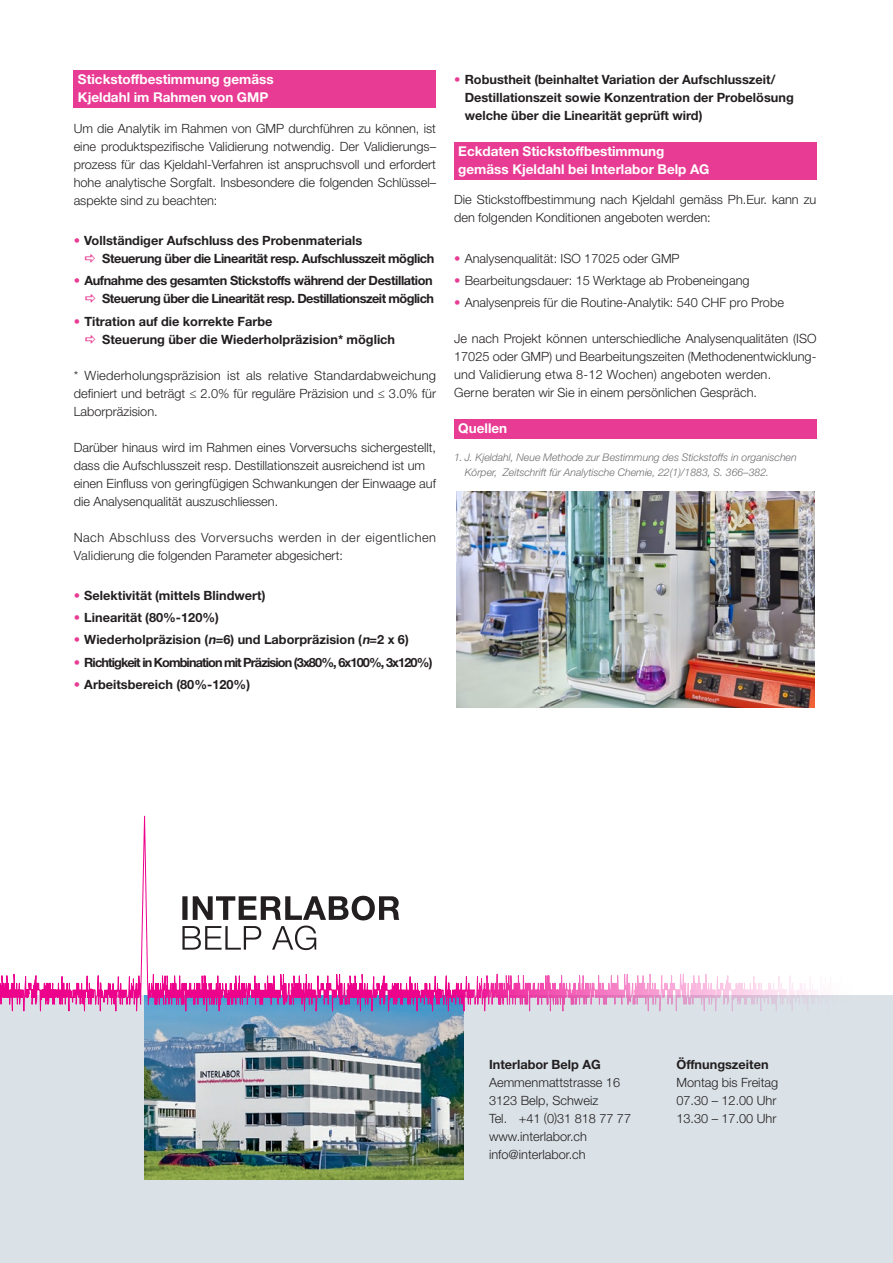
<style>
.page{position:relative;width:893px;height:1263px;background:#fff}
.page>*{position:absolute;margin:0;border:0;box-sizing:border-box;transform-origin:0 0}
.t1{font:700 13.5px/18px "Helvetica Neue LT Std";color:#fff}
.t2{font:300 12.75px/18px "Helvetica Neue LT Std";color:#231f20}
.t3{font:700 12.75px/18px "Helvetica Neue LT Std";color:#231f20}
.t4{font:700 12.75px/18px "Helvetica Neue LT Std";letter-spacing:-.04em;color:#231f20;text-align:right}
.t5{font:700 12.75px/18px "Helvetica Neue LT Std";letter-spacing:-.03em;color:#231f20}
.t6{font:300 12.75px/18px "Helvetica Neue LT Std";letter-spacing:.04em;color:#231f20}
.t7{font:700 12.75px "Helvetica Neue LT Std";letter-spacing:-.07em;color:#231f20}
.t8{font:italic 300 10.5px/15px "Helvetica Neue LT Std";color:#6c6d70}
.s1{color:#e83b93}
.s2{font-style:italic}
.s3{font-weight:700;color:#e83b93}
</style>
<div class="page">
<div style="left:0;top:995px;width:893px;height:268px;background:#dae2e7"></div>
<img style="left:145px;top:1011px;width:318px;height:169px">
<svg style="left:101px;top:816px;width:346px;height:195px"></svg>
<svg style="left:0;top:973px;width:101px;height:38px"></svg>
<svg style="left:447px;top:973px;width:344px;height:38px"></svg>
<svg style="left:791px;top:977px;width:25px;height:34px"></svg>
<svg style="left:182px;top:896px;width:217px;height:54px"></svg>
<div style="left:74px;top:70px;width:362px;height:38px;background:#e83b93"></div>
<div style="left:454px;top:142px;width:362px;height:38px;background:#e83b93"></div>
<div style="left:454px;top:419px;width:362px;height:20px;background:#e83b93"></div>
<img style="left:457px;top:492px;width:357px;height:216px">
<p class="t1" style="left:78px;top:70px;width:197px">Stickstoffbestimmung gemäss<br>Kjeldahl im Rahmen von GMP</p>
<p class="t2" style="left:74px;top:119px;width:364px;text-align:justify">Um die Analytik im Rahmen von GMP durchführen zu können, ist eine produktspezifische Validierung notwendig. Der Validierungs– prozess für das Kjeldahl-Verfahren ist anspruchsvoll und erfordert hohe analytische Sorgfalt. Insbesondere die folgenden Schlüssel– aspekte sind zu beachten:</p>
<p class="t5" style="left:102px;top:231px;width:334px;text-indent:-29px"><span class="s1">•</span> Vollständiger Aufschluss des Probenmaterials<br>Steuerung über die Linearität resp. Aufschlusszeit möglich</p>
<p class="t4" style="left:74px;top:271px;width:362px"><span class="s1">•</span> Aufnahme des gesamten Stickstoffs während der Destillation<br>Steuerung über die Linearität resp. Destillationszeit möglich</p>
<p class="t3" style="left:102px;top:312px;width:294px;text-indent:-29px"><span class="s1">•</span> Titration auf die korrekte Farbe<br>Steuerung über die Wiederholpräzision* möglich</p>
<p class="t2" style="left:74px;top:366px;width:364px;text-align:justify">* Wiederholungspräzision ist als relative Standardabweichung definiert und beträgt ≤ 2.0% für reguläre Präzision und ≤ 3.0% für Laborpräzision.</p>
<p class="t2" style="left:74px;top:438px;width:364px">Darüber hinaus wird im Rahmen eines Vorversuchs sichergestellt, dass die Aufschlusszeit resp. Destillationszeit ausreichend ist um einen Einfluss von geringfügigen Schwankungen der Einwaage auf die Analysenqualität auszuschliessen.</p>
<p class="t6" style="left:74px;top:528px;width:364px">Nach Abschluss des Vorversuchs werden in der eigentlichen<br>Validierung die folgenden Parameter abgesichert:</p>
<p class="t3" style="left:74px;top:586px;width:193px"><span class="s1">•</span> Selektivität (mittels Blindwert)</p>
<p class="t3" style="left:74px;top:608px;width:147px"><span class="s1">•</span> Linearität (80%-120%)</p>
<p class="t3" style="left:74px;top:630px;width:337px"><span class="s1">•</span> Wiederholpräzision (<span class="s2">n</span>=6) und Laborpräzision (<span class="s2">n</span>=2 x 6)</p>
<p class="t7" style="left:74px;top:654px;width:360px"><span class="s1">•</span> Richtigkeit in Kombination mit Präzision (3x80%, 6x100%, 3x120%)</p>
<p class="t3" style="left:74px;top:675px;width:178px"><span class="s1">•</span> Arbeitsbereich (80%-120%)</p>
<p class="t3" style="left:465px;top:70px;width:331px;text-indent:-11px"><span class="s1">•</span> Robustheit (beinhaltet Variation der Aufschlusszeit/<br>Destillationszeit sowie Konzentration der Probelösung welche über die Linearität geprüft wird)</p>
<p class="t1" style="left:458px;top:141px;width:253px">Eckdaten Stickstoffbestimmung gemäss Kjeldahl bei Interlabor Belp AG</p>
<p class="t2" style="left:454px;top:190px;width:364px">Die Stickstoffbestimmung nach Kjeldahl gemäss Ph.Eur. kann zu den folgenden Konditionen angeboten werden:</p>
<p class="t2" style="left:454px;top:249px;width:227px"><span class="s3">•</span> Analysenqualität: ISO 17025 oder GMP</p>
<p class="t2" style="left:454px;top:271px;width:297px"><span class="s3">•</span> Bearbeitungsdauer: 15 Werktage ab Probeneingang</p>
<p class="t2" style="left:454px;top:293px;width:331px"><span class="s3">•</span> Analysenpreis für die Routine-Analytik: 540 CHF pro Probe</p>
<p class="t2" style="left:454px;top:329px;width:364px">Je nach Projekt können unterschiedliche Analysenqualitäten (ISO 17025 oder GMP) und Bearbeitungszeiten (Methodenentwicklung&shy;und Validierung etwa 8-12 Wochen) angeboten werden.<br>Gerne beraten wir Sie in einem persönlichen Gespräch.</p>
<p class="t1" style="left:458px;top:419px;width:50px">Quellen</p>
<p class="t8" style="left:465px;top:449px;width:334px;text-indent:-11px">1. J. Kjeldahl, Neue Methode zur Bestimmung des Stickstoffs in organischen<br>Körper, Zeitschrift für Analytische Chemie, 22(1)/1883, S. 366–382.</p>
<p class="t3" style="left:489px;top:1055px;width:113px">Interlabor Belp AG</p>
<p class="t2" style="left:489px;top:1073px;width:144px">Aemmenmattstrasse 16<br>3123 Belp, Schweiz<br>Tel. +41 (0)31 818 77 77 www.interlabor.ch info@interlabor.ch</p>
<p class="t3" style="left:676px;top:1055px;width:94px">Öffnungszeiten</p>
<p class="t2" style="left:676px;top:1073px;width:103px">Montag bis Freitag<br>07.30 – 12.00 Uhr<br>13.30 – 17.00 Uhr</p>
</div>
